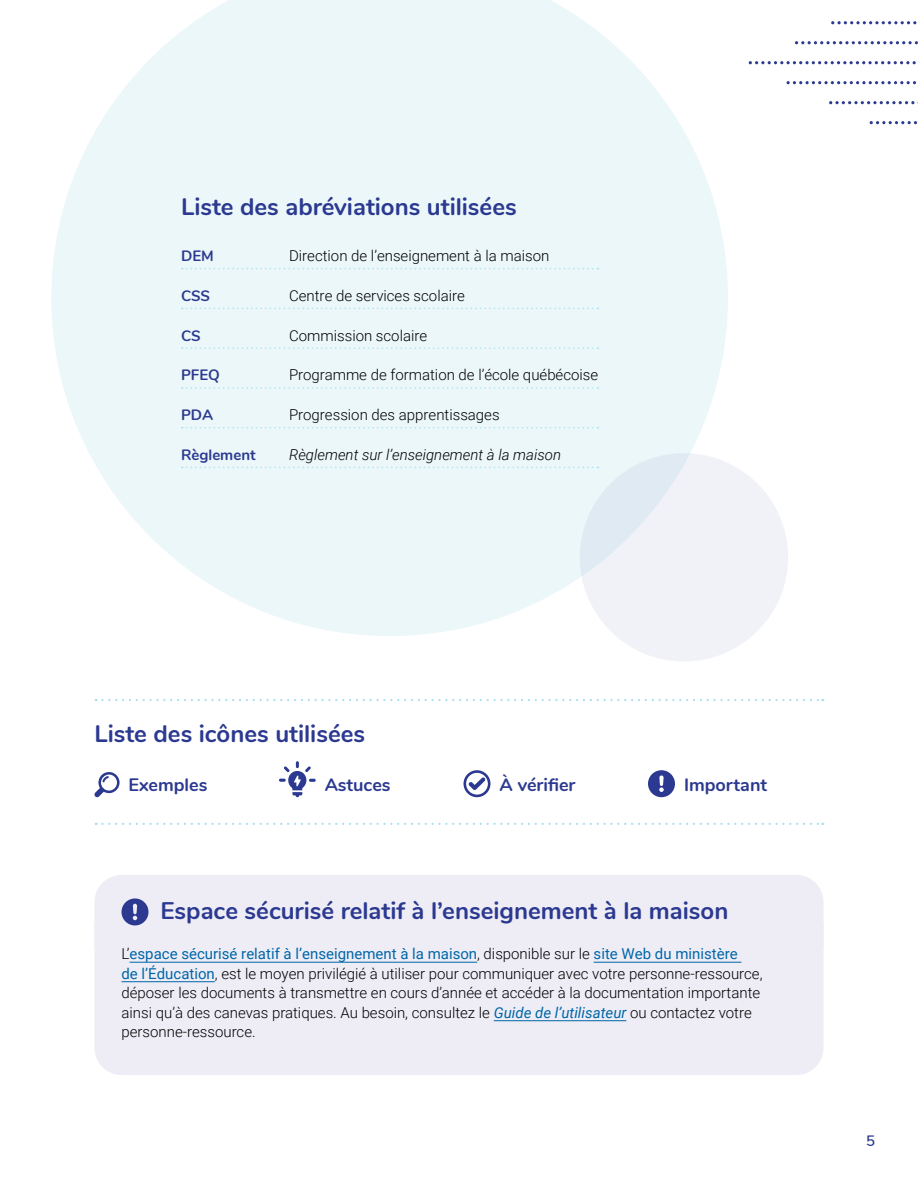
<style>
.page{position:relative;width:918px;height:1188px;background:#fff}
.page>*{position:absolute;margin:0;border:0;box-sizing:border-box;transform-origin:0 0}
.t1{font:700 24px "Nunito";color:#2b3990}
.t2{font:700 18px "Nunito";color:#2b3990}
.t3{font:300 15px/19.5px "Roboto";color:#000}
.t4{font:italic 300 15px "Roboto";color:#000}
.t5{font:700 15px "Nunito";color:#2b3990}
.t6{font:600 15px "Nunito";color:#2b3990}
.s1{font-weight:400;color:#0066a8}
.s2{font-weight:400;font-style:italic;color:#0066a8}
</style>
<div class="page">
<svg style="left:749px;top:21px;width:169px;height:104px"></svg>
<svg style="left:51px;top:0;width:677px;height:636px;fill:#ecf7fa"></svg>
<div style="left:580px;top:453px;width:208px;height:209px;background:linear-gradient(to right,#e7edf5,#f4f2f9);border-radius:50%"></div>
<svg style="left:182px;top:268px;width:416px;height:1px"></svg>
<svg style="left:182px;top:308px;width:416px;height:1px"></svg>
<svg style="left:182px;top:347px;width:416px;height:2px"></svg>
<svg style="left:182px;top:387px;width:416px;height:2px"></svg>
<svg style="left:182px;top:427px;width:416px;height:1px"></svg>
<svg style="left:182px;top:467px;width:416px;height:1px"></svg>
<svg style="left:96px;top:699px;width:727px;height:2px"></svg>
<svg style="left:96px;top:823px;width:727px;height:2px"></svg>
<svg style="left:94px;top:772px;width:26px;height:25px"></svg>
<svg style="left:279px;top:761px;width:37px;height:36px"></svg>
<svg style="left:464px;top:770px;width:26px;height:27px"></svg>
<svg style="left:648px;top:770px;width:27px;height:27px"></svg>
<div style="left:95px;top:875px;width:728px;height:48px;background:#eeedf6"></div>
<div style="left:94px;top:923px;width:730px;height:152px;background:#eeedf6"></div>
<hr style="left:130px;top:962px;width:347px;height:1px;background:#0066a8">
<hr style="left:594px;top:962px;width:147px;height:1px;background:#0066a8">
<hr style="left:122px;top:981px;width:93px;height:1px;background:#0066a8">
<hr style="left:494px;top:1020px;width:132px;height:1px;background:#0066a8">
<svg style="left:122px;top:898px;width:26px;height:27px"></svg>
<h1 class="t1" style="left:181px;top:189px;width:337px">Liste des abréviations utilisées</h1>
<p class="t5" style="left:181px;top:245px;width:34px">DEM</p>
<p class="t3" style="left:289px;top:246px;width:262px">Direction de l’enseignement à la maison</p>
<p class="t5" style="left:181px;top:285px;width:31px">CSS</p>
<p class="t3" style="left:289px;top:285px;width:177px">Centre de services scolaire</p>
<p class="t5" style="left:181px;top:324px;width:21px">CS</p>
<p class="t3" style="left:289px;top:325px;width:140px">Commission scolaire</p>
<p class="t5" style="left:181px;top:364px;width:40px">PFEQ</p>
<p class="t3" style="left:289px;top:365px;width:311px">Programme de formation de l’école québécoise</p>
<p class="t5" style="left:181px;top:404px;width:34px">PDA</p>
<p class="t3" style="left:289px;top:405px;width:212px">Progression des apprentissages</p>
<p class="t5" style="left:181px;top:444px;width:76px">Règlement</p>
<p class="t4" style="left:289px;top:444px;width:274px">Règlement sur l’enseignement à la maison</p>
<h1 class="t1" style="left:94px;top:716px;width:272px">Liste des icônes utilisées</h1>
<p class="t2" style="left:129px;top:772px;width:80px">Exemples</p>
<p class="t2" style="left:325px;top:772px;width:67px">Astuces</p>
<p class="t2" style="left:500px;top:772px;width:78px">À vérifier</p>
<p class="t2" style="left:684px;top:772px;width:85px">Important</p>
<h1 class="t1" style="left:160px;top:893px;width:569px">Espace sécurisé relatif à l’enseignement à la maison</h1>
<p class="t3" style="left:122px;top:944px;width:643px">L’<span class="s1">espace sécurisé relatif à l’enseignement à la maison</span>, disponible sur le <span class="s1">site Web du ministère<br>de l’Éducation</span>, est le moyen privilégié à utiliser pour communiquer avec votre personne-ressource, déposer les documents à transmettre en cours d’année et accéder à la documentation importante ainsi qu’à des canevas pratiques. Au besoin, consultez le <span class="s2">Guide de l’utilisateur</span> ou contactez votre personne-ressource.</p>
<p class="t6" style="left:866px;top:1130px;width:10px">5</p>
</div>
